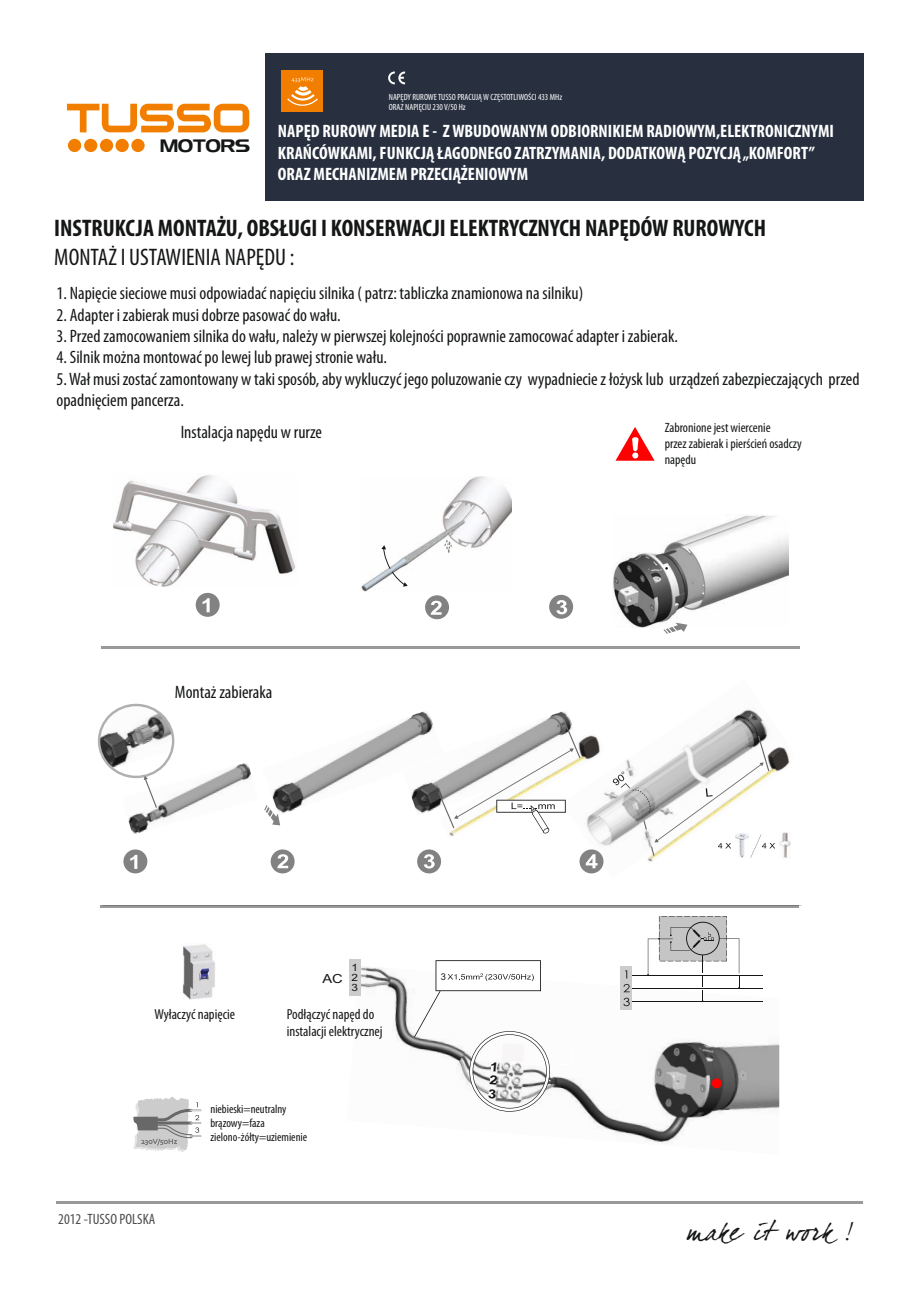
<style>
.page{position:relative;width:920px;height:1290px;background:#fff}
.page>*{position:absolute;margin:0;border:0;box-sizing:border-box;transform-origin:0 0}
.t1{font:28.5px "Dear Joefour";letter-spacing:.04em;color:#151616}
.t2{font:700 condensed 24px "Myriad Pro";color:#151616}
.t3{font:condensed 24px "Myriad Pro";color:#151616}
.t4{font:condensed 18px/21.3px "Myriad Pro";color:#151616}
.t5{font:700 condensed 18px/21.8px "Myriad Pro";color:#fff}
.t6{font:17.4px "Niamey";color:#151616;scale:1.04 1}
.t7{font:condensed 15px "Myriad Pro";color:#4d4d4d}
.t8{font:condensed 14.55px/17.2px "Myriad Pro";color:#151616}
.t9{font:condensed 13.5px/16px "Myriad Pro";color:#151616}
.t10{font:12.6px "Arial";color:#151616;scale:1.17 1}
.t11{font:condensed 12.15px/14.4px "Myriad Pro";color:#151616}
.t12{font:10.05px/10.1px "Arial";color:#151616;text-align:justify;scale:1.17 1}
.t13{font:9.3px "Arial";color:#151616}
.t14{font:condensed 9px/10.6px "Myriad Pro";color:#fff}
.s1{font-family:"Adorable"}
</style>
<div class="page">
<hr style="left:56px;top:1201px;width:807px;height:3px;background:#999">
<img style="left:542px;top:711px;width:20px;height:11px">
<img style="left:272px;top:711px;width:166px;height:103px">
<img style="left:401px;top:754px;width:37px;height:17px">
<hr style="left:100px;top:905px;width:699px;height:2px;background:#999">
<hr style="left:101px;top:646px;width:699px;height:3px;background:#999">
<img style="left:562px;top:709px;width:206px;height:165px">
<img style="left:645px;top:746px;width:145px;height:118px">
<img style="left:613px;top:515px;width:175px;height:112px">
<img style="left:361px;top:476px;width:150px;height:115px">
<svg style="left:444px;top:540px;width:8px;height:13px"></svg>
<svg style="left:381px;top:545px;width:27px;height:42px"></svg>
<div style="left:196px;top:593px;width:24px;height:24px;background:#818281;border-radius:50%"></div>
<svg style="left:203px;top:598px;width:7px;height:14px"></svg>
<div style="left:425px;top:595px;width:24px;height:24px;background:#818281;border-radius:50%"></div>
<svg style="left:431px;top:601px;width:11px;height:14px"></svg>
<div style="left:549px;top:595px;width:24px;height:24px;background:#818281;border-radius:50%"></div>
<svg style="left:556px;top:600px;width:11px;height:14px"></svg>
<img style="left:779px;top:833px;width:12px;height:25px">
<svg style="left:613px;top:736px;width:162px;height:122px"></svg>
<svg style="left:663px;top:623px;width:24px;height:11px"></svg>
<svg style="left:264px;top:805px;width:16px;height:20px"></svg>
<div style="left:123px;top:849px;width:24px;height:24px;background:#818281;border-radius:50%"></div>
<svg style="left:130px;top:855px;width:7px;height:14px"></svg>
<div style="left:271px;top:849px;width:24px;height:24px;background:#818281;border-radius:50%"></div>
<svg style="left:277px;top:854px;width:11px;height:14px"></svg>
<div style="left:417px;top:849px;width:24px;height:24px;background:#818281;border-radius:50%"></div>
<svg style="left:424px;top:854px;width:11px;height:14px"></svg>
<div style="left:579px;top:849px;width:24px;height:24px;background:#818281;border-radius:50%"></div>
<svg style="left:586px;top:854px;width:11px;height:14px"></svg>
<img style="left:449px;top:730px;width:155px;height:109px">
<svg style="left:438px;top:722px;width:142px;height:111px"></svg>
<img style="left:112px;top:475px;width:184px;height:112px">
<img style="left:128px;top:763px;width:123px;height:71px">
<svg style="left:98px;top:704px;width:76px;height:104px"></svg>
<svg style="left:615px;top:427px;width:40px;height:34px"></svg>
<img style="left:349px;top:966px;width:430px;height:178px">
<div style="left:349px;top:959px;width:11px;height:36px;background:#ccc"></div>
<hr style="left:631px;top:975px;width:132px;height:1px;background:#151616">
<hr style="left:631px;top:988px;width:132px;height:1px;background:#151616">
<hr style="left:631px;top:1002px;width:132px;height:1px;background:#151616">
<div style="left:621px;top:966px;width:11px;height:44px;background:#ccc"></div>
<svg style="left:623px;top:984px;width:7px;height:8px"></svg>
<svg style="left:623px;top:998px;width:7px;height:8px"></svg>
<svg style="left:647px;top:916px;width:93px;height:86px"></svg>
<img style="left:182px;top:944px;width:33px;height:55px">
<div style="left:712px;top:1078px;width:10px;height:10px;background:#f00;border-radius:50%"></div>
<svg style="left:133px;top:1097px;width:68px;height:55px"></svg>
<svg style="left:67px;top:104px;width:182px;height:28px"></svg>
<div style="left:68px;top:139px;width:13px;height:13px;background:#f27e00;border-radius:50%"></div>
<div style="left:84px;top:139px;width:13px;height:13px;background:#f27e00;border-radius:50%"></div>
<div style="left:100px;top:139px;width:13px;height:13px;background:#f27e00;border-radius:50%"></div>
<div style="left:115px;top:139px;width:14px;height:13px;background:#f27e00;border-radius:50%"></div>
<div style="left:131px;top:139px;width:14px;height:13px;background:#f27e00;border-radius:50%"></div>
<div style="left:265px;top:53px;width:598px;height:147px;background:#28303f"></div>
<div style="left:281px;top:70px;width:42px;height:42px;background:#f27e00"></div>
<svg style="left:287px;top:77px;width:31px;height:29px"></svg>
<svg style="left:388px;top:71px;width:17px;height:13px"></svg>
<svg style="left:414px;top:960px;width:159px;height:155px"></svg>
<p class="t6" style="left:160px;top:135px;width:88px">MOTORS</p>
<p class="t14" style="left:389px;top:92px;width:175px">NAPĘDY RUROWE TUSSO PRACUJĄ W CZĘSTOTLIWOŚCI 433 MHz<br>ORAZ NAPIĘCIU 230 V/50 Hz</p>
<p class="t5" style="left:278px;top:122px;width:558px">NAPĘD RUROWY MEDIA E - Z WBUDOWANYM ODBIORNIKIEM RADIOWYM,ELEKTRONICZNYMI<br>KRAŃCÓWKAMI, FUNKCJĄ ŁAGODNEGO ZATRZYMANIA, DODATKOWĄ POZYCJĄ „KOMFORT”<br>ORAZ MECHANIZMEM PRZECIĄŻENIOWYM</p>
<h2 class="t2" style="left:54px;top:218px;width:713px">INSTRUKCJA MONTAŻU, OBSŁUGI I KONSERWACJI ELEKTRYCZNYCH NAPĘDÓW RUROWYCH</h2>
<h2 class="t3" style="left:54px;top:247px;width:242px">MONTAŻ I USTAWIENIA NAPĘDU :</h2>
<p class="t4" style="left:57px;top:284px;width:528px">1. Napięcie sieciowe musi odpowiadać napięciu silnika ( patrz: tabliczka znamionowa na silniku)</p>
<p class="t4" style="left:57px;top:305px;width:285px">2. Adapter i zabierak musi dobrze pasować do wału.</p>
<p class="t4" style="left:57px;top:327px;width:623px">3. Przed zamocowaniem silnika do wału, należy w pierwszej kolejności poprawnie zamocować adapter i zabierak.</p>
<p class="t4" style="left:57px;top:348px;width:332px">4. Silnik można montować po lewej lub prawej stronie wału.</p>
<p class="t4" style="left:57px;top:369px;width:804px">5. Wał musi zostać zamontowany w taki sposób, aby wykluczyć jego poluzowanie czy wypadniecie z łożysk lub urządzeń zabezpieczających przed opadnięciem pancerza.</p>
<p class="t4" style="left:181px;top:422px;width:143px">Instalacja napędu w rurze</p>
<p class="t9" style="left:665px;top:420px;width:139px">Zabronione jest wiercenie<br>przez zabierak i pierścień osadczy napędu</p>
<p class="t4" style="left:175px;top:683px;width:99px">Montaż zabieraka</p>
<p class="t12" style="left:352px;top:963px;width:7px">1<br>2<br>3</p>
<p class="t10" style="left:322px;top:974px;width:19px">AC</p>
<p class="t13" style="left:441px;top:973px;width:7px">3</p>
<p class="t8" style="left:155px;top:1006px;width:82px">Wyłaczyć napięcie</p>
<p class="t8" style="left:287px;top:1006px;width:97px">Podłączyć napęd do instalacji elektrycznej</p>
<p class="t7" style="left:58px;top:1212px;width:99px">2012 -TUSSO POLSKA</p>
<p class="t11" style="left:210px;top:1102px;width:98px">niebieski=neutralny brązowy=faza zielono-żółty=uziemienie</p>
<h1 class="t1" style="left:687px;top:1213px;width:169px">make it work <span class="s1">!</span></h1>
</div>
